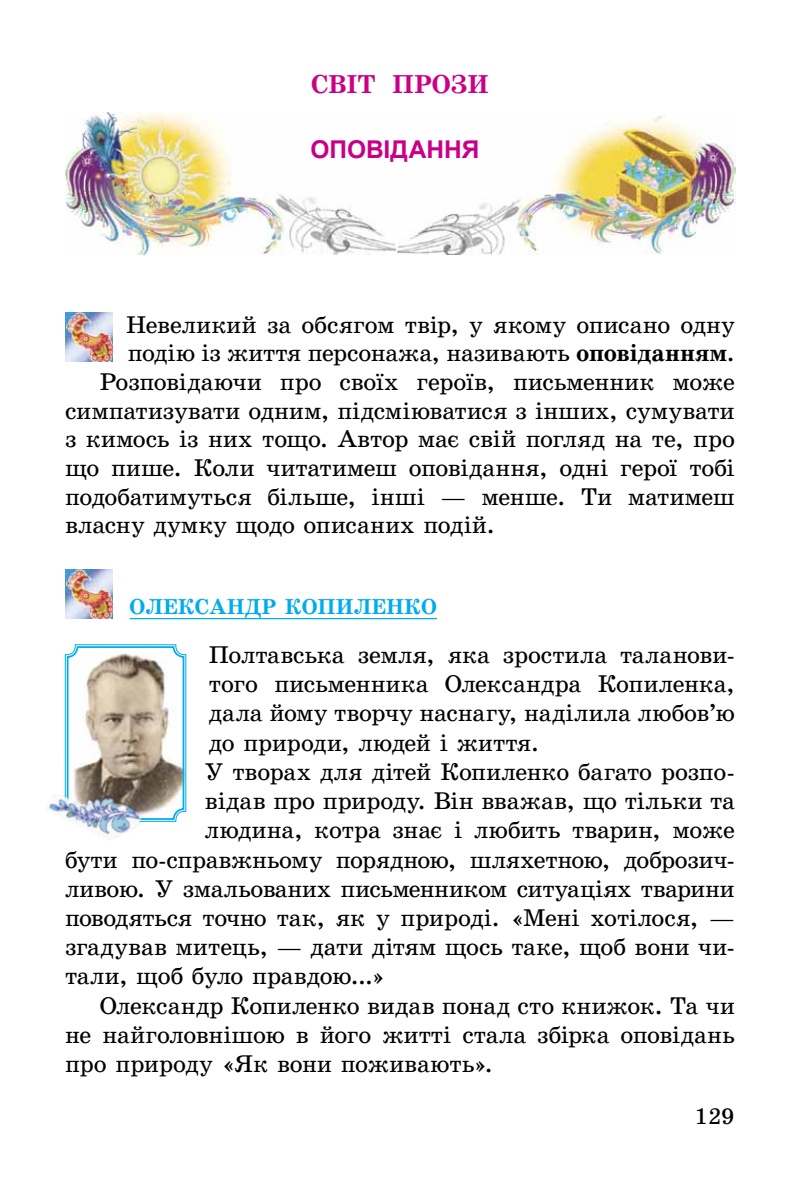
<style>
.page{position:relative;width:804px;height:1191px;background:#fff}
.page>*{position:absolute;margin:0;border:0;box-sizing:border-box;transform-origin:0 0}
.t1{font:700 26.25px "School Book Alx";color:#ca0088}
.t2{font:24.5px "School Book Alx";letter-spacing:-.01em;color:#000}
.t3{font:700 24.5px "Arial";color:#ca0088}
.t4{font:22.75px "School Book Alx";color:#000}
.t5{font:700 21.88px "School Book Alx";color:#00acec}
.s1{font-weight:700}
</style>
<div class="page">
<hr style="left:129px;top:618px;width:308px;height:1px;background:#00acec">
<img style="left:65px;top:112px;width:670px;height:142px">
<img style="left:65px;top:312px;width:48px;height:50px">
<img style="left:65px;top:569px;width:48px;height:49px">
<svg style="left:65px;top:644px;width:121px;height:178px"></svg>
<div style="left:67px;top:646px;width:117px;height:174px;border:2px solid #00acec;border-radius:10px"></div>
<img style="left:47px;top:773px;width:101px;height:67px">
<p class="t1" style="left:311px;top:70px;width:17px">світ</p>
<p class="t1" style="left:392px;top:70px;width:78px">ПРОЗИ</p>
<p class="t3" style="left:310px;top:133px;width:18px">оповідання</p>
<p class="t2" style="left:126px;top:311px;width:610px">Невеликий за обсягом твір, у якому описано одну</p>
<p class="t2" style="left:128px;top:340px;width:608px">подію із життя персонажа, називають <span class="s1">оповіданням</span>.</p>
<p class="t2" style="left:100px;top:368px;width:636px">Розповідаючи про своїх героїв, письменник може</p>
<p class="t2" style="left:65px;top:397px;width:671px">симпатизувати одним, підсміюватися з інших, сумувати</p>
<p class="t2" style="left:65px;top:426px;width:671px">з кимось із них тощо. Автор має свій погляд на те, про</p>
<p class="t2" style="left:65px;top:454px;width:671px">що пише. Коли читатимеш оповідання, одні герої тобі</p>
<p class="t2" style="left:65px;top:483px;width:671px">подобатимуться більше, інші — менше. Ти матимеш</p>
<p class="t2" style="left:65px;top:512px;width:431px">власну думку щодо описаних подій.</p>
<p class="t5" style="left:129px;top:594px;width:224px">ОЛЕКСАНДР КОПИЛЕ</p>
<p class="t5" style="left:386px;top:594px;width:52px">НКО</p>
<p class="t2" style="left:209px;top:641px;width:527px">Полтавська земля, яка зростила таланови-</p>
<p class="t2" style="left:209px;top:670px;width:527px">того письменника Олександра Копиленка,</p>
<p class="t2" style="left:209px;top:700px;width:527px">дала йому творчу наснагу, наділила любов’ю</p>
<p class="t2" style="left:209px;top:729px;width:332px">до природи, людей і життя.</p>
<p class="t2" style="left:205px;top:758px;width:531px">У творах для дітей Копиленко багато розпо-</p>
<p class="t2" style="left:205px;top:787px;width:531px">відав про природу. Він вважав, що тільки та</p>
<p class="t2" style="left:205px;top:817px;width:531px">людина, котра знає і любить тварин, може</p>
<p class="t2" style="left:65px;top:846px;width:671px">бути по-справжньому порядною, шляхетною, доброзич-</p>
<p class="t2" style="left:65px;top:875px;width:671px">ливою. У змальованих письменником ситуаціях тварини</p>
<p class="t2" style="left:65px;top:904px;width:671px">поводяться точно так, як у природі. «Мені хотілося, —</p>
<p class="t2" style="left:65px;top:933px;width:671px">згадував митець, — дати дітям щось таке, щоб вони чи-</p>
<p class="t2" style="left:65px;top:963px;width:322px">тали, щоб було правдою...»</p>
<p class="t2" style="left:100px;top:992px;width:636px">Олександр Копиленко видав понад сто книжок. Та чи</p>
<p class="t2" style="left:65px;top:1021px;width:671px">не найголовнішою в його житті стала збірка оповідань</p>
<p class="t2" style="left:65px;top:1050px;width:429px">про природу «Як вони поживають».</p>
<p class="t4" style="left:695px;top:1103px;width:41px">129</p>
</div>
